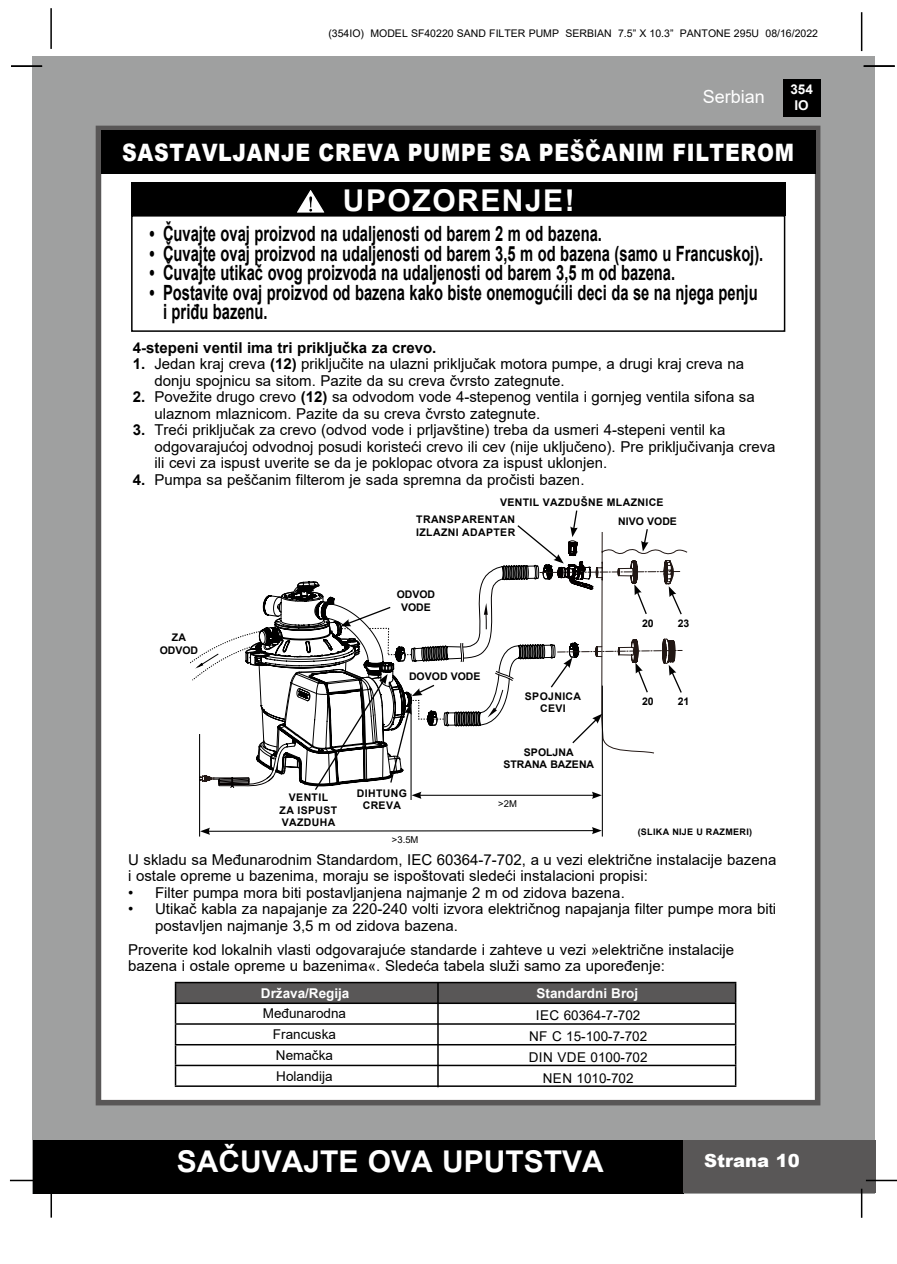
<style>
.page{position:relative;width:897px;height:1264px;background:#fff}
.page>*{position:absolute;margin:0;border:0;box-sizing:border-box;transform-origin:0 0}
.t1{font:700 30px "Arial";color:#fff}
.t2{font:700 30px "Arial";letter-spacing:.05em;color:#fff}
.t3{font:900 24px "Arial";letter-spacing:.035em;color:#fff;scale:.85 1}
.t4{font:700 21px/19.5px "Arial";color:#000;scale:.7 1}
.t5{font:900 18px "Arial";color:#fff}
.t6{font:18px "Arial";color:#fff}
.t7{font:15px/16.5px "Arial";color:#000}
.t8{font:700 15px "Arial";color:#000}
.t9{font:13.5px/21px "Arial";color:#000;text-align:center}
.t10{font:700 13.5px/16.2px "Arial";color:#fff;text-align:center}
.t11{font:700 10.5px/12.6px "Arial";letter-spacing:.035em;color:#000;text-align:center}
.t12{font:10.5px "Arial";color:#000}
.t13{font:700 10.5px/11.9px "Arial";color:#000;text-align:center}
.t14{font:9.45px "Arial";color:#000}
.t15{font:700 9px "Arial";letter-spacing:.035em;color:#000}
.s1{font-weight:700}
</style>
<div class="page">
<div style="left:33px;top:56px;width:842px;height:1137px;background:#9fa0a0"></div>
<div style="left:782px;top:79px;width:38px;height:38px;background:#000"></div>
<hr style="left:50px;top:8px;width:2px;height:41px;background:#000">
<hr style="left:860px;top:12px;width:2px;height:39px;background:#000">
<div style="left:33px;top:1140px;width:650px;height:53px;background:#000"></div>
<div style="left:682px;top:1140px;width:193px;height:53px;background:#595757"></div>
<hr style="left:865px;top:1179px;width:31px;height:2px;background:#000">
<hr style="left:860px;top:1188px;width:2px;height:29px;background:#000">
<hr style="left:50px;top:1187px;width:2px;height:30px;background:#000">
<hr style="left:10px;top:1179px;width:31px;height:2px;background:#000">
<div style="left:96px;top:126px;width:724px;height:979px;background:#fff;border:6px solid #595757"></div>
<div style="left:101px;top:130px;width:714px;height:44px;background:#000"></div>
<hr style="left:863px;top:65px;width:31px;height:2px;background:#000">
<hr style="left:11px;top:65px;width:31px;height:2px;background:#000">
<div style="left:131px;top:182px;width:654px;height:34px;background:#000"></div>
<div style="left:131px;top:215px;width:654px;height:117px;border:2px solid #000"></div>
<svg style="left:297px;top:190px;width:28px;height:23px"></svg>
<div style="left:175px;top:982px;width:560px;height:21px;background:#595757"></div>
<svg style="left:176px;top:1004px;width:558px;height:81px"></svg>
<hr style="left:175px;top:982px;width:561px;height:1px;background:#000">
<hr style="left:175px;top:1002px;width:561px;height:2px;background:#000">
<svg style="left:734px;top:983px;width:2px;height:40px"></svg>
<hr style="left:175px;top:1023px;width:561px;height:1px;background:#000">
<hr style="left:734px;top:1024px;width:2px;height:20px;background:#000">
<hr style="left:175px;top:1044px;width:561px;height:1px;background:#000">
<hr style="left:175px;top:1064px;width:561px;height:2px;background:#000">
<svg style="left:175px;top:983px;width:1px;height:102px"></svg>
<svg style="left:734px;top:1045px;width:2px;height:40px"></svg>
<hr style="left:175px;top:1085px;width:561px;height:2px;background:#000">
<hr style="left:437px;top:982px;width:1px;height:105px;background:#000">
<hr style="left:410px;top:694px;width:1px;height:106px;background:#000">
<hr style="left:601px;top:685px;width:1px;height:151px;background:#000">
<hr style="left:199px;top:734px;width:1px;height:102px;background:#000">
<svg style="left:200px;top:827px;width:401px;height:8px"></svg>
<svg style="left:190px;top:510px;width:497px;height:289px"></svg>
<p class="t12" style="left:328px;top:26px;width:491px">(354IO) MODEL SF40220 SAND FILTER PUMP SERBIAN 7.5” X 10.3” PANTONE 295U 08/16/2022</p>
<p class="t6" style="left:702px;top:84px;width:64px">Serbian</p>
<p class="t10" style="left:790px;top:81px;width:24px">354<br>IO</p>
<h2 class="t3" style="left:122px;top:135px;width:792px">SASTAVLJANJE CREVA PUMPE SA PEŠČANIM FILTEROM</h2>
<h1 class="t2" style="left:343px;top:180px;width:233px">UPOZORENJE!</h1>
<h3 class="t4" style="left:149px;top:224px;width:647px">• Čuvajte ovaj proizvod na udaljenosti od barem 2 m od bazena.</h3>
<h3 class="t4" style="left:149px;top:244px;width:878px">• Čuvajte ovaj proizvod na udaljenosti od barem 3,5 m od bazena (samo u Francuskoj).</h3>
<h3 class="t4" style="left:149px;top:263px;width:752px">• Čuvajte utikač ovog proizvoda na udaljenosti od barem 3,5 m od bazena.</h3>
<h3 class="t4" style="left:163px;top:283px;width:850px;text-indent:-14px">• Postavite ovaj proizvod od bazena kako biste onemogućili deci da se na njega penju i priđu bazenu.</h3>
<p class="t8" style="left:133px;top:337px;width:305px">4-stepeni ventil ima tri priključka za crevo.</p>
<p class="t7" style="left:154px;top:356px;width:591px;text-indent:-22px"><span class="s1">1.</span> Jedan kraj creva <span class="s1">(12)</span> priključite na ulazni priključak motora pumpe, a drugi kraj creva na donju spojnicu sa sitom. Pazite da su creva čvrsto zategnute.</p>
<p class="t7" style="left:154px;top:389px;width:601px;text-indent:-22px"><span class="s1">2.</span> Povežite drugo crevo <span class="s1">(12)</span> sa odvodom vode 4-stepenog ventila i gornjeg ventila sifona sa ulaznom mlaznicom. Pazite da su creva čvrsto zategnute.</p>
<p class="t7" style="left:154px;top:422px;width:622px;text-indent:-22px"><span class="s1">3.</span> Treći priključak za crevo (odvod vode i prljavštine) treba da usmeri 4-stepeni ventil ka odgovarajućoj odvodnoj posudi koristeći crevo ili cev (nije uključeno). Pre priključivanja creva ili cevi za ispust uverite se da je poklopac otvora za ispust uklonjen.</p>
<p class="t7" style="left:133px;top:471px;width:453px"><span class="s1">4.</span> Pumpa sa peščanim filterom je sada spremna da pročisti bazen.</p>
<p class="t11" style="left:416px;top:493px;width:249px;line-height:17.4px;text-align:left;text-indent:84px">VENTIL VAZDUŠNE MLAZNICE<br>TRANSPARENTAN</p>
<p class="t11" style="left:416px;top:526px;width:100px">IZLAZNI ADAPTER</p>
<p class="t13" style="left:618px;top:515px;width:60px">NIVO VODE</p>
<p class="t11" style="left:160px;top:631px;width:40px">ZA<br>ODVOD</p>
<p class="t13" style="left:396px;top:588px;width:40px;line-height:12.6px">ODVOD<br>VODE</p>
<p class="t13" style="left:409px;top:670px;width:73px">DOVOD VODE</p>
<p class="t11" style="left:525px;top:689px;width:58px">SPOJNICA<br>CEVI</p>
<p class="t13" style="left:503px;top:746px;width:92px">SPOLJNA<br>STRANA BAZENA</p>
<p class="t11" style="left:357px;top:786px;width:52px">DIHTUNG<br>CREVA</p>
<p class="t11" style="left:279px;top:791px;width:59px">VENTIL<br>ZA ISPUST<br>VAZDUHA</p>
<p class="t14" style="left:498px;top:797px;width:20px">&gt;2M</p>
<p class="t14" style="left:392px;top:833px;width:28px">&gt;3.5M</p>
<p class="t11" style="left:642px;top:617px;width:13px">20</p>
<p class="t11" style="left:677px;top:617px;width:13px">23</p>
<p class="t11" style="left:642px;top:695px;width:13px">20</p>
<p class="t11" style="left:677px;top:695px;width:13px">21</p>
<p class="t15" style="left:637px;top:825px;width:116px">(SLIKA NIJE U RAZMERI)</p>
<p class="t7" style="left:128px;top:851px;width:649px">U skladu sa Međunarodnim Standardom, IEC 60364-7-702, a u vezi električne instalacije bazena i ostale opreme u bazenima, moraju se ispoštovati sledeći instalacioni propisi:</p>
<p class="t7" style="left:128px;top:884px;width:498px">• Filter pumpa mora biti postavljanjena najmanje 2 m od zidova bazena.</p>
<p class="t7" style="left:155px;top:901px;width:622px;text-indent:-27px">• Utikač kabla za napajanje za 220-240 volti izvora električnog napajanja filter pumpe mora biti postavljen najmanje 3,5 m od zidova bazena.</p>
<p class="t7" style="left:128px;top:941px;width:607px">Proverite kod lokalnih vlasti odgovarajuće standarde i zahteve u vezi »električne instalacije bazena i ostale opreme u bazenima«. Sledeća tabela služi samo za upoređenje:</p>
<p class="t9" style="left:263px;top:1002px;width:85px">Međunarodna<br>Francuska<br>Nemačka<br>Holandija</p>
<p class="t10" style="left:261px;top:985px;width:90px">Država/Regija</p>
<p class="t10" style="left:536px;top:985px;width:103px">Standardni Broj</p>
<p class="t9" style="left:528px;top:1004px;width:120px">IEC 60364-7-702<br>NF C 15-100-7-702<br>DIN VDE 0100-702<br>NEN 1010-702</p>
<h1 class="t1" style="left:177px;top:1140px;width:428px">SAČUVAJTE OVA UPUTSTVA</h1>
<p class="t5" style="left:704px;top:1147px;width:97px">Strana 10</p>
</div>
